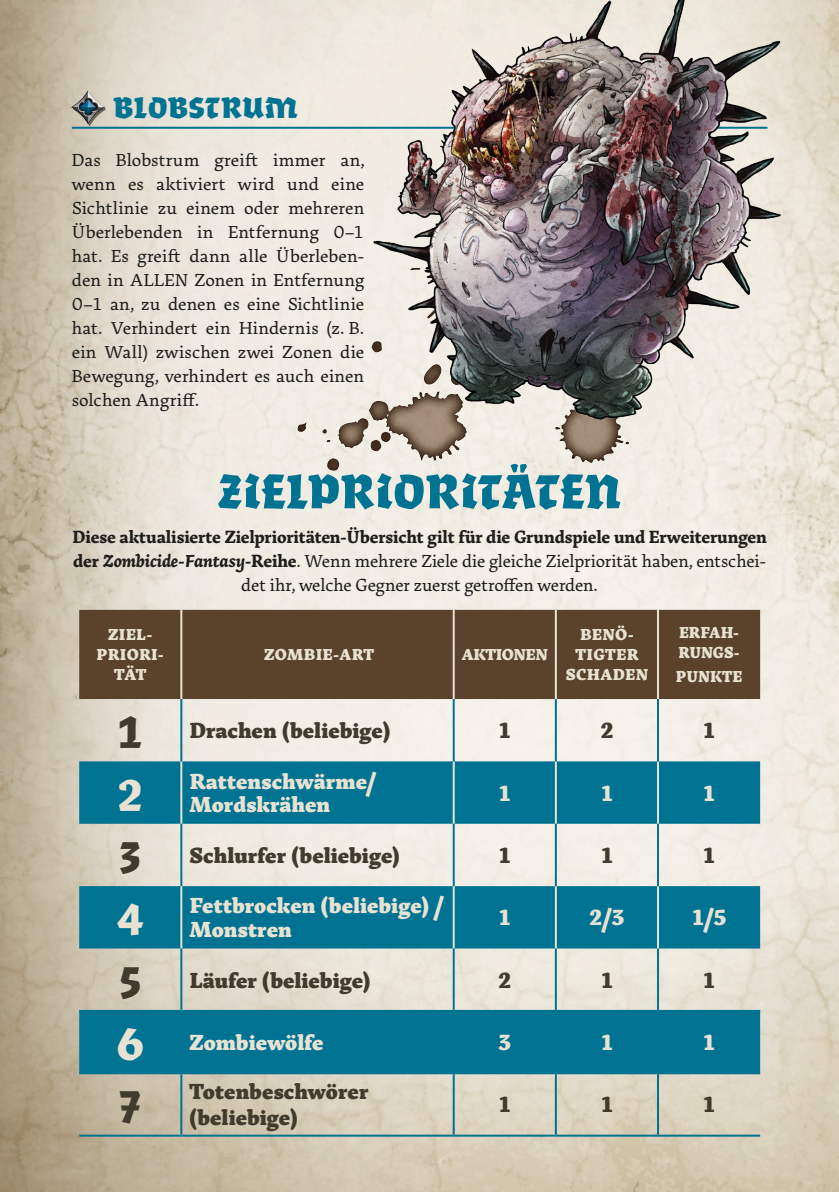
<style>
.page{position:relative;width:839px;height:1192px;background:#fff}
.page>*{position:absolute;margin:0;border:0;box-sizing:border-box;transform-origin:0 0}
.T2{font:900 52px "Algo ZF";letter-spacing:-.005em;color:#007393}
.Corps_de_texte{font:900 48px "Algo FY";color:#403b2d}
.Corps_de_texte-2{font:900 48px "Algo FY";color:#e8e2d2}
.T3_bis{font:900 32px "Algo FY";letter-spacing:.005em;color:#007393}
.Corps_de_texte-3{font:22px/26px "Arek Latn Eb";color:#403b2d}
.Corps_de_texte-4{font:22px/23.6px "Arek Latn Eb";letter-spacing:.005em;color:#e8e2d2}
.Corps_de_texte-5{font:18px/24px "Arek Latn";color:#1d1d1b;text-align:justify}
.T2-2{font:18px/23.6px "Arek Latn";letter-spacing:-.01em;color:#1d1d1b;text-align:center}
.Corps_de_texte-6{font:16px/20px "Arek Latn Eb";letter-spacing:.02em;color:#e8e2d2;text-align:center}
.Corps_de_texte-7{font:16px/20px "Arek Latn Eb";letter-spacing:.02em;color:#e8e2d2;scale:.96 1}
.Corps_de_texte-8{font:16px "Arek Latn Eb";letter-spacing:-.015em;color:#e8e2d2}
.s1{font-weight:700}
.s2{font-weight:700;font-style:italic}
</style>
<div class="page">
<img style="left:0;top:0;width:838px;height:1192px">
<svg style="left:290px;top:171px;width:376px;height:340px;background:#e9e3d9"></svg>
<hr style="left:72px;top:127px;width:695px;height:2px;background:#007393">
<div style="left:73px;top:93px;width:33px;height:33px;background:#1d1d1b;opacity:.6"></div>
<img style="left:72px;top:90px;width:33px;height:33px">
<div style="left:79px;top:610px;width:680px;height:89px;background:#5a422d"></div>
<svg style="left:79px;top:761px;width:680px;height:311px;background:#71aab4"></svg>
<div style="left:182px;top:761px;width:577px;height:63px;background:#007393"></div>
<hr style="left:180px;top:761px;width:2px;height:63px;background:#e8e2d2">
<hr style="left:452px;top:761px;width:2px;height:63px;background:#e8e2d2">
<hr style="left:554px;top:761px;width:2px;height:63px;background:#e8e2d2">
<hr style="left:656px;top:761px;width:2px;height:63px;background:#e8e2d2">
<hr style="left:180px;top:610px;width:2px;height:89px;background:#e8e2d2">
<hr style="left:452px;top:610px;width:2px;height:89px;background:#e8e2d2">
<hr style="left:554px;top:610px;width:2px;height:89px;background:#e8e2d2">
<hr style="left:656px;top:610px;width:2px;height:89px;background:#e8e2d2">
<hr style="left:180px;top:886px;width:2px;height:62px;background:#e8e2d2">
<hr style="left:452px;top:886px;width:2px;height:62px;background:#e8e2d2">
<hr style="left:554px;top:886px;width:2px;height:62px;background:#e8e2d2">
<hr style="left:656px;top:886px;width:2px;height:62px;background:#e8e2d2">
<hr style="left:180px;top:699px;width:2px;height:62px;background:#007393">
<hr style="left:452px;top:699px;width:2px;height:62px;background:#007393">
<hr style="left:554px;top:699px;width:2px;height:62px;background:#007393">
<hr style="left:656px;top:699px;width:2px;height:62px;background:#007393">
<hr style="left:180px;top:824px;width:2px;height:62px;background:#007393">
<hr style="left:452px;top:824px;width:2px;height:62px;background:#007393">
<hr style="left:554px;top:824px;width:2px;height:62px;background:#007393">
<hr style="left:656px;top:824px;width:2px;height:62px;background:#007393">
<hr style="left:180px;top:948px;width:2px;height:62px;background:#007393">
<hr style="left:452px;top:948px;width:2px;height:62px;background:#007393">
<hr style="left:554px;top:948px;width:2px;height:62px;background:#007393">
<hr style="left:656px;top:948px;width:2px;height:62px;background:#007393">
<hr style="left:180px;top:1012px;width:2px;height:60px;background:#007393">
<hr style="left:452px;top:1012px;width:2px;height:60px;background:#007393">
<hr style="left:554px;top:1012px;width:2px;height:60px;background:#007393">
<hr style="left:656px;top:1012px;width:2px;height:60px;background:#007393">
<hr style="left:180px;top:1074px;width:2px;height:60px;background:#007393">
<hr style="left:452px;top:1074px;width:2px;height:60px;background:#007393">
<hr style="left:554px;top:1074px;width:2px;height:60px;background:#007393">
<hr style="left:656px;top:1074px;width:2px;height:60px;background:#007393">
<hr style="left:79px;top:1010px;width:102px;height:2px;background:#007393">
<hr style="left:181px;top:1010px;width:272px;height:2px;background:#007393">
<hr style="left:453px;top:1010px;width:102px;height:2px;background:#007393">
<hr style="left:555px;top:1010px;width:102px;height:2px;background:#007393">
<hr style="left:657px;top:1010px;width:102px;height:2px;background:#007393">
<hr style="left:79px;top:1072px;width:102px;height:2px;background:#007393">
<hr style="left:181px;top:1072px;width:272px;height:2px;background:#007393">
<hr style="left:453px;top:1072px;width:102px;height:2px;background:#007393">
<hr style="left:555px;top:1072px;width:102px;height:2px;background:#007393">
<hr style="left:657px;top:1072px;width:102px;height:2px;background:#007393">
<hr style="left:79px;top:1134px;width:102px;height:2px;background:#007393">
<hr style="left:181px;top:1134px;width:272px;height:2px;background:#007393">
<hr style="left:453px;top:1134px;width:102px;height:2px;background:#007393">
<hr style="left:555px;top:1134px;width:102px;height:2px;background:#007393">
<hr style="left:657px;top:1134px;width:102px;height:2px;background:#007393">
<img style="left:364px;top:0;width:444px;height:435px">
<p class="T3_bis" style="left:113px;top:89px;width:186px">BLOBSTRUM</p>
<p class="Corps_de_texte-5" style="left:72px;top:148px;width:294px">Das Blobstrum greift immer an, wenn es aktiviert wird und eine Sichtlinie zu einem oder mehreren Überlebenden in Entfernung 0–1 hat. Es greift dann alle Überleben&shy;den in ALLEN Zonen in Entfernung 0–1 an, zu denen es eine Sichtlinie hat. Verhindert ein Hindernis (z. B. ein Wall) zwischen zwei Zonen die Bewegung, verhindert es auch einen solchen Angriff.</p>
<p class="T2" style="left:218px;top:460px;width:405px">ZIELPRIORITÄTEN</p>
<p class="T2-2" style="left:72px;top:525px;width:695px"><span class="s1">Diese aktualisierte Zielprioritäten-Übersicht gilt für die Grundspiele und Erweiterungen der</span> <span class="s2">Zombicide-Fantasy</span><span class="s1">-Reihe</span>. Wenn mehrere Ziele die gleiche Zielpriorität haben, entschei&shy;det ihr, welche Gegner zuerst getroffen werden.</p>
<p class="Corps_de_texte-6" style="left:97px;top:624px;width:69px">ZIEL-<br>PRIORI-<br>TÄT</p>
<p class="Corps_de_texte-6" style="left:565px;top:624px;width:84px">BENÖ-<br>TIGTER<br>SCHADEN</p>
<p class="Corps_de_texte-7" style="left:678px;top:622px;width:65px">ERFAH-<br>RUNGS-</p>
<p class="Corps_de_texte-6" style="left:264px;top:644px;width:111px">ZOMBIE-ART</p>
<p class="Corps_de_texte-8" style="left:461px;top:642px;width:87px">AKTIONEN</p>
<p class="Corps_de_texte-7" style="left:675px;top:666px;width:70px">PUNKTE</p>
<p class="Corps_de_texte" style="left:115px;top:704px;width:32px">1</p>
<p class="Corps_de_texte-3" style="left:189px;top:717px;width:202px">Drachen (beliebige)</p>
<p class="Corps_de_texte-3" style="left:497px;top:717px;width:15px">1</p>
<p class="Corps_de_texte-3" style="left:599px;top:717px;width:15px">2</p>
<p class="Corps_de_texte-3" style="left:702px;top:717px;width:15px">1</p>
<p class="Corps_de_texte-2" style="left:115px;top:766px;width:32px">2</p>
<p class="Corps_de_texte-4" style="left:189px;top:768px;width:188px">Rattenschwärme/<br>Mordskrähen</p>
<p class="Corps_de_texte-4" style="left:497px;top:780px;width:15px">1</p>
<p class="Corps_de_texte-4" style="left:599px;top:780px;width:15px">1</p>
<p class="Corps_de_texte-4" style="left:702px;top:780px;width:15px">1</p>
<p class="Corps_de_texte" style="left:115px;top:828px;width:32px">3</p>
<p class="Corps_de_texte-3" style="left:189px;top:841px;width:212px">Schlurfer (beliebige)</p>
<p class="Corps_de_texte-3" style="left:497px;top:841px;width:15px">1</p>
<p class="Corps_de_texte-3" style="left:599px;top:841px;width:15px">1</p>
<p class="Corps_de_texte-3" style="left:702px;top:841px;width:15px">1</p>
<p class="Corps_de_texte-2" style="left:115px;top:891px;width:32px">4</p>
<p class="Corps_de_texte-4" style="left:189px;top:893px;width:256px">Fettbrocken (beliebige) /<br>Monstren</p>
<p class="Corps_de_texte-4" style="left:497px;top:905px;width:15px">1</p>
<p class="Corps_de_texte-4" style="left:588px;top:905px;width:38px">2/3</p>
<p class="Corps_de_texte-4" style="left:691px;top:905px;width:37px">1/5</p>
<p class="Corps_de_texte" style="left:115px;top:953px;width:32px">5</p>
<p class="Corps_de_texte-3" style="left:189px;top:966px;width:182px">Läufer (beliebige)</p>
<p class="Corps_de_texte-3" style="left:497px;top:966px;width:15px">2</p>
<p class="Corps_de_texte-3" style="left:599px;top:966px;width:15px">1</p>
<p class="Corps_de_texte-3" style="left:702px;top:966px;width:15px">1</p>
<p class="Corps_de_texte-2" style="left:115px;top:1015px;width:32px">6</p>
<p class="Corps_de_texte-4" style="left:189px;top:1030px;width:136px">Zombiewölfe</p>
<p class="Corps_de_texte-4" style="left:497px;top:1030px;width:15px">3</p>
<p class="Corps_de_texte-4" style="left:599px;top:1030px;width:15px">1</p>
<p class="Corps_de_texte-4" style="left:702px;top:1030px;width:15px">1</p>
<p class="Corps_de_texte" style="left:115px;top:1078px;width:32px">7</p>
<p class="Corps_de_texte-3" style="left:189px;top:1078px;width:180px">Totenbeschwörer (beliebige)</p>
<p class="Corps_de_texte-3" style="left:497px;top:1091px;width:15px">1</p>
<p class="Corps_de_texte-3" style="left:599px;top:1091px;width:15px">1</p>
<p class="Corps_de_texte-3" style="left:702px;top:1091px;width:15px">1</p>
</div>
